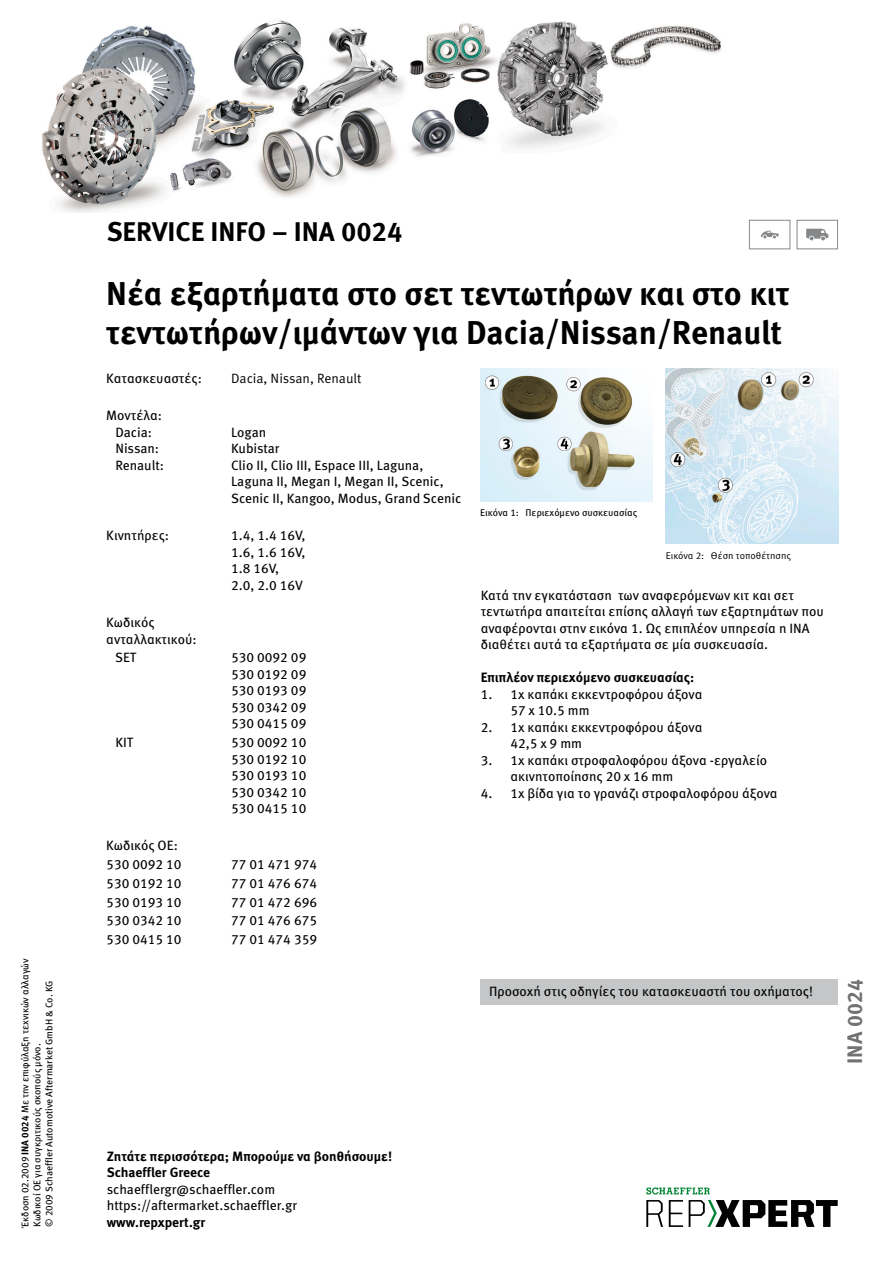
<style>
.page{position:relative;width:893px;height:1263px;background:#fff}
.page>*{position:absolute;margin:0;border:0;box-sizing:border-box;transform-origin:0 0}
.t1{font:700 33px/39.6px "Meta Pro";color:#000}
.t2{font:700 27px "Meta Pro";color:#000}
.t3{font:700 21px "Meta Pro";color:#6f7172}
.t4{font:13.5px/16.5px "Meta Pro";color:#000}
.t5{font:700 13.5px/16.5px "Meta Pro";color:#000}
.t6{font:13.5px "Meta Pro Norm";letter-spacing:-.005em;color:#000}
.t7{font:9.75px/12px "Meta Pro";color:#000}
.t8{font:9.75px "Meta Pro Norm";color:#000}
.s1{font-weight:700}
</style>
<div class="page">
<img style="left:480px;top:369px;width:173px;height:132px">
<img style="left:666px;top:369px;width:172px;height:174px">
<div style="left:480px;top:980px;width:358px;height:25px;background:#c5c6c7"></div>
<div style="left:749px;top:220px;width:41px;height:29px;border:1px solid #868789"></div>
<svg style="left:761px;top:231px;width:18px;height:7px"></svg>
<div style="left:797px;top:220px;width:41px;height:29px;border:1px solid #868789"></div>
<svg style="left:806px;top:229px;width:22px;height:11px"></svg>
<img style="left:42px;top:20px;width:679px;height:193px">
<svg style="left:646px;top:1200px;width:17px;height:27px"></svg>
<svg style="left:669px;top:1200px;width:14px;height:27px"></svg>
<svg style="left:689px;top:1200px;width:149px;height:27px"></svg>
<svg style="left:646px;top:1187px;width:64px;height:7px"></svg>
<p class="t7" style="left:19px;top:1227px;width:270px;rotate:-90deg">Έκδοση 02.2009 <span class="s1">INA 0024</span> Με την επιφύλαξη τεχνικών αλλαγών<br>Κωδικοί ΟΕ για συγκριτικούς σκοπούς μόνο.<br>© 2009 Schaeffler Automotive Aftermarket GmbH &amp; Co. KG</p>
<h2 class="t2" style="left:107px;top:210px;width:297px">SERVICE INFO – INA 0024</h2>
<h1 class="t1" style="left:106px;top:271px;width:685px">Νέα εξαρτήματα στο σετ τεντωτήρων και στο κιτ τεντωτήρων/ιμάντων για Dacia/Nissan/Renault</h1>
<p class="t4" style="left:106px;top:369px;width:97px">Κατασκευαστές:</p>
<p class="t6" style="left:231px;top:368px;width:132px">Dacia, Nissan, Renault</p>
<p class="t4" style="left:115px;top:407px;width:50px;text-indent:-9px">Μοντέλα:<br>Dacia:<br>Nissan:<br>Renault:</p>
<p class="t4" style="left:231px;top:423px;width:232px">Logan<br>Kubistar<br>Clio II, Clio III, Espace III, Laguna,<br>Laguna II, Megan I, Megan II, Scenic,<br>Scenic II, Kangoo, Modus, Grand Scenic</p>
<p class="t4" style="left:106px;top:526px;width:64px">Κινητήρες:</p>
<p class="t4" style="left:231px;top:526px;width:76px">1.4, 1.4 16V,<br>1.6, 1.6 16V,<br>1.8 16V,<br>2.0, 2.0 16V</p>
<p class="t4" style="left:106px;top:613px;width:92px">Κωδικός ανταλλακτικού:</p>
<p class="t4" style="left:115px;top:649px;width:23px">SET</p>
<p class="t4" style="left:231px;top:649px;width:77px;text-align:justify">530 0092 09<br>530 0192 09<br>530 0193 09<br>530 0342 09<br>530 0415 09</p>
<p class="t4" style="left:115px;top:733px;width:19px">KIT</p>
<p class="t4" style="left:231px;top:733px;width:77px;text-align:justify">530 0092 10<br>530 0192 10<br>530 0193 10<br>530 0342 10<br>530 0415 10</p>
<p class="t4" style="left:106px;top:835px;width:77px;line-height:18.8px">Κωδικός ΟΕ:<br>530 0092 10</p>
<p class="t4" style="left:231px;top:855px;width:88px">77 01 471 974</p>
<p class="t4" style="left:106px;top:874px;width:77px">530 0192 10</p>
<p class="t4" style="left:231px;top:874px;width:88px">77 01 476 674</p>
<p class="t4" style="left:106px;top:893px;width:77px">530 0193 10</p>
<p class="t4" style="left:231px;top:893px;width:88px">77 01 472 696</p>
<p class="t4" style="left:106px;top:911px;width:77px">530 0342 10</p>
<p class="t4" style="left:231px;top:911px;width:88px">77 01 476 675</p>
<p class="t4" style="left:106px;top:930px;width:77px">530 0415 10</p>
<p class="t4" style="left:231px;top:930px;width:88px">77 01 474 359</p>
<p class="t7" style="left:480px;top:506px;width:159px">Εικόνα 1: Περιεχόμενο συσκευασίας</p>
<p class="t8" style="left:666px;top:548px;width:127px">Εικόνα 2: Θέση τοποθέτησης</p>
<p class="t4" style="left:481px;top:586px;width:345px">Κατά την εγκατάσταση των αναφερόμενων κιτ και σετ τεντωτήρα απαιτείται επίσης αλλαγή των εξαρτημάτων που αναφέρονται στην εικόνα 1. Ως επιπλέον υπηρεσία η ΙΝΑ διαθέτει αυτά τα εξαρτήματα σε μία συσκευασία.</p>
<p class="t5" style="left:481px;top:668px;width:215px">Επιπλέον περιεχόμενο συσκευασίας:</p>
<p class="t4" style="left:510px;top:685px;width:194px;text-indent:-30px">1. 1x καπάκι εκκεντροφόρου άξονα<br>57 x 10.5 mm</p>
<p class="t4" style="left:510px;top:718px;width:194px;text-indent:-30px">2. 1x καπάκι εκκεντροφόρου άξονα<br>42,5 x 9 mm</p>
<p class="t4" style="left:510px;top:751px;width:258px;text-indent:-30px">3. 1x καπάκι στροφαλοφόρου άξονα -εργαλείο ακινητοποίησης 20 x 16 mm</p>
<p class="t4" style="left:481px;top:784px;width:298px">4. 1x βίδα για το γρανάζι στροφαλοφόρου άξονα</p>
<p class="t4" style="left:489px;top:982px;width:326px">Προσοχή στις οδηγίες του κατασκευαστή του οχήματος!</p>
<h3 class="t3" style="left:838px;top:1064px;width:86px;rotate:-90deg">INA 0024</h3>
<p class="t5" style="left:107px;top:1147px;width:287px">Ζητάτε περισσότερα; Μπορούμε να βοηθήσουμε!<br>Schaeffler Greece</p>
<p class="t4" style="left:107px;top:1180px;width:192px">schaefflergr@schaeffler.com https://aftermarket.schaeffler.gr</p>
<p class="t5" style="left:107px;top:1213px;width:100px">www.repxpert.gr</p>
</div>
